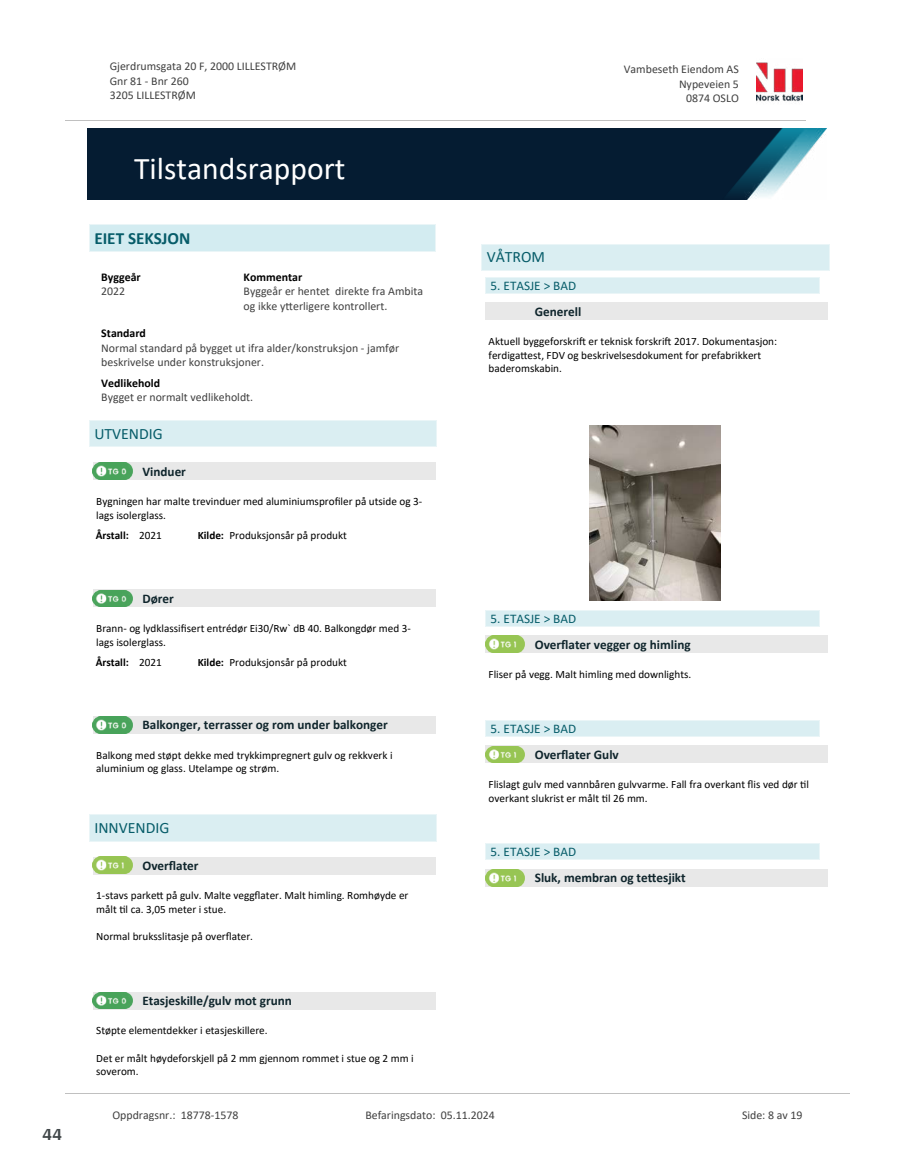
<style>
.page{position:relative;width:915px;height:1172px;background:#fff}
.page>*{position:absolute;margin:0;border:0;box-sizing:border-box;transform-origin:0 0}
.t1{font:31.65px "Calibri";color:#fff}
.t2{font:700 18px "Arya";color:#414749}
.t3{font:700 17.1px "Calibri";color:#065c69}
.t4{font:15.75px "Calibri";color:#065c69}
.t5{font:700 13.2px "Calibri";color:#0f252c}
.t6{font:13.2px "Calibri";color:#065c69}
.t7{font:11.85px/14.4px "Calibri";color:#404040}
.t8{font:700 11.85px "Calibri";color:#000}
.t9{font:11.25px/13.6px "Calibri";color:#000}
.t10{font:700 11.25px "Calibri";color:#000}
.s1{font-weight:400}
.s2{font-weight:700}
</style>
<div class="page">
<div style="left:89px;top:420px;width:347px;height:27px;background:#daeef2"></div>
<svg style="left:89px;top:421px;width:1px;height:26px"></svg>
<svg style="left:436px;top:421px;width:1px;height:26px"></svg>
<hr style="left:89px;top:420px;width:348px;height:1px;background:#eaf5f7">
<hr style="left:89px;top:447px;width:348px;height:1px;background:#eaf5f7">
<div style="left:93px;top:463px;width:342px;height:17px;background:#e8e8e8"></div>
<svg style="left:97px;top:467px;width:36px;height:13px"></svg>
<img style="left:93px;top:463px;width:39px;height:16px">
<div style="left:93px;top:590px;width:342px;height:17px;background:#e8e8e8"></div>
<img style="left:93px;top:590px;width:39px;height:17px">
<div style="left:93px;top:716px;width:342px;height:17px;background:#e8e8e8"></div>
<img style="left:93px;top:716px;width:39px;height:17px">
<div style="left:89px;top:814px;width:347px;height:27px;background:#daeef2"></div>
<svg style="left:89px;top:815px;width:1px;height:26px"></svg>
<svg style="left:436px;top:815px;width:1px;height:26px"></svg>
<hr style="left:89px;top:814px;width:348px;height:1px;background:#eaf5f7">
<hr style="left:89px;top:841px;width:348px;height:1px;background:#eaf5f7">
<div style="left:93px;top:857px;width:342px;height:17px;background:#e8e8e8"></div>
<svg style="left:97px;top:861px;width:36px;height:13px"></svg>
<img style="left:93px;top:857px;width:39px;height:16px">
<div style="left:93px;top:992px;width:342px;height:17px;background:#e8e8e8"></div>
<img style="left:93px;top:992px;width:39px;height:17px">
<div style="left:89px;top:224px;width:346px;height:28px;background:#d3ecf1"></div>
<svg style="left:89px;top:225px;width:1px;height:27px"></svg>
<svg style="left:435px;top:224px;width:1px;height:28px"></svg>
<hr style="left:89px;top:224px;width:346px;height:1px;background:#eaf5f7">
<hr style="left:89px;top:252px;width:346px;height:1px;background:#eaf5f7">
<div style="left:481px;top:244px;width:347px;height:27px;background:#daeef2"></div>
<svg style="left:481px;top:245px;width:1px;height:25px"></svg>
<svg style="left:828px;top:245px;width:1px;height:25px"></svg>
<hr style="left:481px;top:244px;width:348px;height:1px;background:#eaf5f7">
<hr style="left:481px;top:270px;width:348px;height:1px;background:#eaf5f7">
<div style="left:485px;top:303px;width:342px;height:17px;background:#e8e8e8"></div>
<div style="left:485px;top:277px;width:334px;height:16px;background:#daeef2"></div>
<svg style="left:485px;top:278px;width:1px;height:15px"></svg>
<svg style="left:819px;top:277px;width:1px;height:16px"></svg>
<hr style="left:485px;top:277px;width:334px;height:1px;background:#eaf5f7">
<hr style="left:485px;top:293px;width:334px;height:1px;background:#eaf5f7">
<img style="left:589px;top:425px;width:131px;height:176px">
<div style="left:485px;top:636px;width:342px;height:17px;background:#e8e8e8"></div>
<svg style="left:490px;top:640px;width:35px;height:13px"></svg>
<img style="left:485px;top:635px;width:39px;height:17px">
<div style="left:485px;top:610px;width:334px;height:16px;background:#daeef2"></div>
<svg style="left:485px;top:611px;width:1px;height:15px"></svg>
<svg style="left:819px;top:610px;width:1px;height:16px"></svg>
<hr style="left:485px;top:610px;width:334px;height:1px;background:#eaf5f7">
<hr style="left:485px;top:626px;width:334px;height:1px;background:#eaf5f7">
<div style="left:485px;top:746px;width:342px;height:17px;background:#e8e8e8"></div>
<img style="left:485px;top:746px;width:39px;height:17px">
<div style="left:485px;top:720px;width:334px;height:16px;background:#daeef2"></div>
<svg style="left:485px;top:721px;width:1px;height:15px"></svg>
<svg style="left:819px;top:720px;width:1px;height:16px"></svg>
<hr style="left:485px;top:720px;width:334px;height:1px;background:#eaf5f7">
<hr style="left:485px;top:736px;width:334px;height:1px;background:#eaf5f7">
<div style="left:485px;top:869px;width:342px;height:17px;background:#e8e8e8"></div>
<img style="left:485px;top:869px;width:39px;height:17px">
<div style="left:485px;top:844px;width:334px;height:16px;background:#daeef2"></div>
<svg style="left:485px;top:845px;width:1px;height:15px"></svg>
<svg style="left:819px;top:844px;width:1px;height:16px"></svg>
<hr style="left:485px;top:844px;width:334px;height:1px;background:#eaf5f7">
<hr style="left:485px;top:860px;width:334px;height:1px;background:#eaf5f7">
<img style="left:756px;top:62px;width:46px;height:40px">
<hr style="left:65px;top:120px;width:740px;height:1px;background:#c0c0c0">
<img style="left:88px;top:129px;width:738px;height:71px">
<hr style="left:65px;top:1093px;width:784px;height:1px;background:#c0c0c0">
<h2 class="t2" style="left:43px;top:1123px;width:21px">44</h2>
<p class="t7" style="left:110px;top:59px;width:188px">Gjerdrumsgata 20 F, 2000 LILLESTRØM<br>Gnr 81 - Bnr 260<br>3205 LILLESTRØM</p>
<p class="t7" style="left:623px;top:62px;width:116px">Vambeseth Eiendom AS</p>
<p class="t7" style="left:678px;top:76px;width:61px">Nypeveien 5</p>
<p class="t7" style="left:685px;top:91px;width:54px">0874 OSLO</p>
<h1 class="t1" style="left:134px;top:147px;width:213px">Tilstandsrapport</h1>
<h3 class="t3" style="left:94px;top:226px;width:97px">EIET SEKSJON</h3>
<p class="t8" style="left:101px;top:268px;width:41px">Byggeår</p>
<p class="t7" style="left:101px;top:284px;width:26px">2022</p>
<p class="t8" style="left:101px;top:325px;width:46px">Standard</p>
<p class="t7" style="left:101px;top:340px;width:299px">Normal standard på bygget ut ifra alder/konstruksjon - jamfør beskrivelse under konstruksjoner.</p>
<p class="t8" style="left:101px;top:374px;width:60px">Vedlikehold</p>
<p class="t7" style="left:101px;top:390px;width:153px">Bygget er normalt vedlikeholdt.</p>
<p class="t8" style="left:243px;top:268px;width:60px">Kommentar</p>
<p class="t7" style="left:243px;top:284px;width:181px">Byggeår er hentet direkte fra Ambita og ikke y琀琀erligere kontrollert.</p>
<h3 class="t4" style="left:94px;top:422px;width:70px">UTVENDIG</h3>
<p class="t5" style="left:142px;top:462px;width:45px">Vinduer</p>
<p class="t9" style="left:96px;top:494px;width:327px">Bygningen har malte trevinduer med aluminiumspro昀椀ler på utside og 3- lags isolerglass.</p>
<p class="t10" style="left:96px;top:528px;width:68px">Årstall: <span class="s1">2021</span></p>
<p class="t9" style="left:198px;top:528px;width:151px"><span class="s2">Kilde:</span> Produksjonsår på produkt</p>
<p class="t5" style="left:142px;top:589px;width:33px">Dører</p>
<p class="t9" style="left:96px;top:621px;width:316px">Brann- og lydklassi昀椀sert entrédør Ei30/Rw` dB 40. Balkongdør med 3- lags isolerglass.</p>
<p class="t10" style="left:96px;top:654px;width:68px">Årstall: <span class="s1">2021</span></p>
<p class="t9" style="left:198px;top:655px;width:151px"><span class="s2">Kilde:</span> Produksjonsår på produkt</p>
<p class="t5" style="left:142px;top:716px;width:247px">Balkonger, terrasser og rom under balkonger</p>
<p class="t9" style="left:96px;top:748px;width:298px">Balkong med støpt dekke med trykkimpregnert gulv og rekkverk i aluminium og glass. Utelampe og strøm.</p>
<h3 class="t4" style="left:94px;top:817px;width:76px">INNVENDIG</h3>
<p class="t5" style="left:142px;top:856px;width:58px">Over昀氀ater</p>
<p class="t9" style="left:96px;top:888px;width:314px">1-stavs parke琀琀 på gulv. Malte vegg昀氀ater. Malt himling. Romhøyde er målt 琀椀l ca. 3,05 meter i stue.</p>
<p class="t9" style="left:96px;top:929px;width:158px">Normal bruksslitasje på over昀氀ater.</p>
<p class="t5" style="left:142px;top:991px;width:151px">Etasjeskille/gulv mot grunn</p>
<p class="t9" style="left:96px;top:1023px;width:173px">Støpte elementdekker i etasjeskillere.</p>
<p class="t9" style="left:96px;top:1051px;width:319px">Det er målt høydeforskjell på 2 mm gjennom rommet i stue og 2 mm i soverom.</p>
<h3 class="t4" style="left:486px;top:246px;width:60px">VÅTROM</h3>
<p class="t6" style="left:490px;top:276px;width:87px">5. ETASJE &gt; BAD</p>
<p class="t5" style="left:534px;top:302px;width:48px">Generell</p>
<p class="t9" style="left:488px;top:334px;width:290px">Aktuell byggeforskri昀琀 er teknisk forskri昀琀 2017. Dokumentasjon: ferdiga琀琀est, FDV og beskrivelsesdokument for prefabrikkert baderomskabin.</p>
<p class="t6" style="left:490px;top:609px;width:87px">5. ETASJE &gt; BAD</p>
<p class="t5" style="left:534px;top:635px;width:157px">Over昀氀ater vegger og himling</p>
<p class="t9" style="left:488px;top:667px;width:204px">Fliser på vegg. Malt himling med downlights.</p>
<p class="t6" style="left:490px;top:719px;width:87px">5. ETASJE &gt; BAD</p>
<p class="t5" style="left:534px;top:745px;width:85px">Over昀氀ater Gulv</p>
<p class="t9" style="left:488px;top:777px;width:322px">Flislagt gulv med vannbåren gulvvarme. Fall fra overkant 昀氀is ved dør 琀椀l overkant slukrist er målt 琀椀l 26 mm.</p>
<p class="t6" style="left:490px;top:843px;width:87px">5. ETASJE &gt; BAD</p>
<p class="t5" style="left:534px;top:869px;width:152px">Sluk, membran og te琀琀esjikt</p>
<p class="t7" style="left:112px;top:1107px;width:127px">Oppdragsnr.: 18778-1578</p>
<p class="t7" style="left:365px;top:1107px;width:131px">Befaringsdato: 05.11.2024</p>
<p class="t7" style="left:741px;top:1107px;width:62px">Side: 8 av 19</p>
</div>
